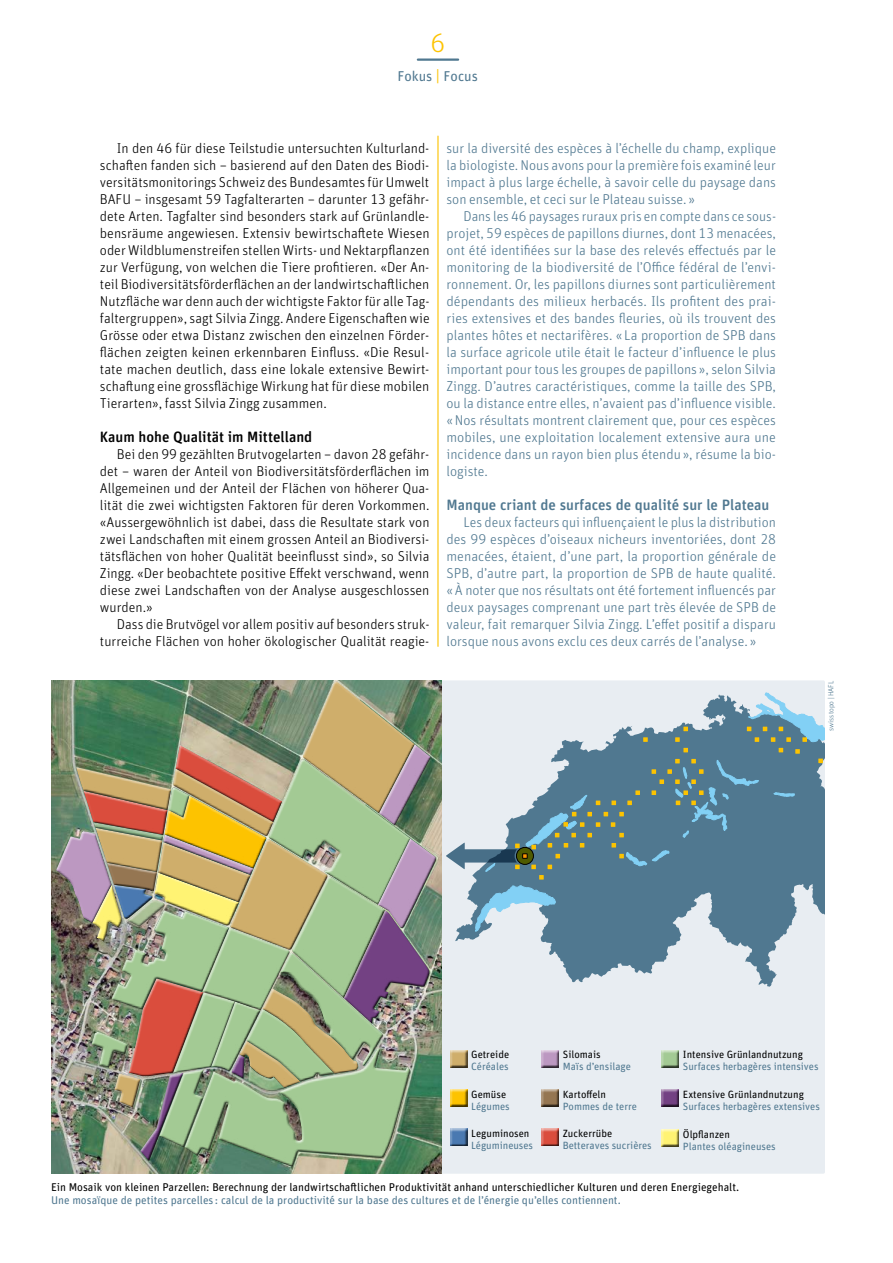
<style>
.page{position:relative;width:893px;height:1263px;background:#fff}
.page>*{position:absolute;margin:0;border:0;box-sizing:border-box;transform-origin:0 0}
.t1{font:300 27px "Unit Rounded Pro";color:#fdc300}
.Untertitel_Artikel_Z{font:500 15px "Unit Rounded Pro";color:#507890}
.Untertitel_Artikel_H{font:500 15px "Unit Rounded Pro";color:#000}
.Fliesstext_Artikel_Z{font:300 14.25px/17px "Unit Rounded Pro";color:#507890;text-align:justify}
.Fliesstext_Artikel_H{font:300 14.25px/17px "Unit Rounded Pro";color:#000;text-align:justify}
.Kapitel-_Themenverwe{font:14.25px "Unit Rounded Pro";color:#507890}
.Bildunterschrift{font:11.25px/13.6px "Unit Rounded Pro";color:#000}
.Bildlegende{font:10.5px "Unit Rounded Pro";letter-spacing:-.005em;color:#507890}
.Bildlegende-2{font:10.5px "Unit Rounded Pro";color:#000}
.Fussnote_www_Hauptsp{font:300 7.5px "Unit Rounded Pro";color:#507890}
.s1{font-size:15.75px;color:#fdc300}
.s2{color:#507890}
</style>
<div class="page">
<hr style="left:418px;top:58px;width:40px;height:3px;background:#507890">
<hr style="left:437px;top:136px;width:2px;height:510px;background:#fdc300">
<div style="left:51px;top:680px;width:774px;height:494px;background:#e8edf2;border-radius:2px"></div>
<svg style="left:455px;top:694px;width:370px;height:293px;fill:#507890"></svg>
<svg style="left:774px;top:793px;width:20px;height:3px"></svg>
<svg style="left:475px;top:886px;width:81px;height:45px"></svg>
<svg style="left:643px;top:737px;width:5px;height:5px"></svg>
<svg style="left:675px;top:737px;width:5px;height:5px"></svg>
<svg style="left:683px;top:727px;width:5px;height:4px"></svg>
<svg style="left:747px;top:693px;width:78px;height:49px"></svg>
<svg style="left:779px;top:748px;width:4px;height:4px"></svg>
<svg style="left:795px;top:749px;width:5px;height:5px"></svg>
<svg style="left:818px;top:758px;width:5px;height:5px"></svg>
<svg style="left:683px;top:748px;width:5px;height:4px"></svg>
<img style="left:51px;top:680px;width:391px;height:494px">
<svg style="left:446px;top:759px;width:312px;height:120px"></svg>
<svg style="left:516px;top:847px;width:17px;height:17px"></svg>
<div style="left:516px;top:847px;width:18px;height:17px;border:1px solid #000;border-radius:50%"></div>
<div style="left:53px;top:828px;width:45px;height:89px;background:#527e66"></div>
<div style="left:54px;top:833px;width:60px;height:91px;background:#000;opacity:.75"></div>
<div style="left:300px;top:678px;width:117px;height:80px;background:#fff;opacity:.75"></div>
<div style="left:660px;top:1048px;width:22px;height:20px;background:#000;opacity:.75"></div>
<div style="left:448px;top:1048px;width:22px;height:20px;background:#000;opacity:.75"></div>
<div style="left:660px;top:1088px;width:22px;height:19px;background:#000;opacity:.75"></div>
<div style="left:540px;top:1088px;width:22px;height:19px;background:#000;opacity:.75"></div>
<div style="left:448px;top:1088px;width:22px;height:19px;background:#000;opacity:.75"></div>
<div style="left:540px;top:1127px;width:22px;height:19px;background:#000;opacity:.75"></div>
<div style="left:448px;top:1127px;width:22px;height:19px;background:#000;opacity:.75"></div>
<div style="left:540px;top:1048px;width:22px;height:20px;background:#000;opacity:.75"></div>
<div style="left:660px;top:1127px;width:22px;height:20px;background:#000;opacity:.75"></div>
<div style="left:376px;top:856px;width:63px;height:73px;background:#000;opacity:.75"></div>
<img style="left:56px;top:681px;width:380px;height:486px">
<div style="left:137px;top:1070px;width:49px;height:83px;background:#fff;opacity:.75"></div>
<div style="left:138px;top:1071px;width:48px;height:90px;background:#000;opacity:.75"></div>
<h1 class="t1" style="left:431px;top:26px;width:16px">6</h1>
<p class="Kapitel-_Themenverwe" style="left:397px;top:66px;width:82px">Fokus <span class="s1">|</span> Focus</p>
<p class="Fliesstext_Artikel_H" style="left:100px;top:139px;width:331px;text-indent:17px">In den 46 für diese Teilstudie untersuchten Kulturland&shy;schaften fanden sich – basierend auf den Daten des Biodi&shy;versitätsmonitorings Schweiz des Bundesamtes für Umwelt BAFU – insgesamt 59 Tagfalterarten – darunter 13 gefähr&shy;dete Arten. Tagfalter sind besonders stark auf Grünlandle&shy;bensräume angewiesen. Extensiv bewirtschaftete Wiesen oder Wildblumenstreifen stellen Wirts- und Nektarpflanzen zur Verfügung, von welchen die Tiere profitieren. «Der An&shy;teil Biodiversitätsförderflächen an der landwirtschaftlichen Nutzfläche war denn auch der wichtigste Faktor für alle Tag&shy;faltergruppen», sagt Silvia Zingg. Andere Eigenschaften wie Grösse oder etwa Distanz zwischen den einzelnen Förder&shy;flächen zeigten keinen erkennbaren Einfluss. «Die Resul&shy;tate machen deutlich, dass eine lokale extensive Bewirt&shy;schaftung eine grossflächige Wirkung hat für diese mobilen Tierarten», fasst Silvia Zingg zusammen.</p>
<p class="Untertitel_Artikel_H" style="left:100px;top:426px;width:214px">Kaum hohe Qualität im Mittelland</p>
<p class="Fliesstext_Artikel_H" style="left:100px;top:446px;width:331px;text-indent:17px">Bei den 99 gezählten Brutvogelarten – davon 28 gefähr&shy;det – waren der Anteil von Biodiversitätsförderflächen im Allgemeinen und der Anteil der Flächen von höherer Qua&shy;lität die zwei wichtigsten Faktoren für deren Vorkommen. «Aussergewöhnlich ist dabei, dass die Resultate stark von zwei Landschaften mit einem grossen Anteil an Biodiversi&shy;tätsflächen von hoher Qualität beeinflusst sind», so Silvia Zingg. «Der beobachtete positive Effekt verschwand, wenn diese zwei Landschaften von der Analyse ausgeschlossen wurden.»</p>
<p class="Fliesstext_Artikel_H" style="left:100px;top:616px;width:331px;text-align:right">Dass die Brutvögel vor allem positiv auf besonders struk&shy;turreiche Flächen von hoher ökologischer Qualität reagie-</p>
<p class="Fliesstext_Artikel_Z" style="left:446px;top:139px;width:331px">sur la diversité des espèces à l’échelle du champ, explique la biologiste. Nous avons pour la première fois examiné leur impact à plus large échelle, à savoir celle du paysage dans son ensemble, et ceci sur le Plateau suisse. »</p>
<p class="Fliesstext_Artikel_Z" style="left:446px;top:207px;width:331px;text-indent:17px">Dans les 46 paysages ruraux pris en compte dans ce sous&shy;projet, 59 espèces de papillons diurnes, dont 13 menacées, ont été identifiées sur la base des relevés effectués par le monitoring de la biodiversité de l’Office fédéral de l’envi&shy;ronnement. Or, les papillons diurnes sont particulièrement dépendants des milieux herbacés. Ils profitent des prai&shy;ries extensives et des bandes fleuries, où ils trouvent des plantes hôtes et nectarifères. « La proportion de SPB dans la surface agricole utile était le facteur d’influence le plus important pour tous les groupes de papillons », selon Silvia Zingg. D’autres caractéristiques, comme la taille des SPB, ou la distance entre elles, n’avaient pas d’influence visible. «Nos résultats montrent clairement que, pour ces espèces mobiles, une exploitation localement extensive aura une incidence dans un rayon bien plus étendu», résume la bio&shy;logiste.</p>
<p class="Untertitel_Artikel_Z" style="left:446px;top:494px;width:324px">Manque criant de surfaces de qualité sur le Plateau</p>
<p class="Fliesstext_Artikel_Z" style="left:446px;top:514px;width:331px;text-indent:17px">Les deux facteurs qui influençaient le plus la distribution des 99 espèces d’oiseaux nicheurs inventoriées, dont 28 menacées, étaient, d’une part, la proportion générale de SPB, d’autre part, la proportion de SPB de haute qualité. «À noter que nos résultats ont été fortement influencés par deux paysages comprenant une part très élevée de SPB de valeur, fait remarquer Silvia Zingg. L’effet positif a disparu lorsque nous avons exclu ces deux carrés de l’analyse. »</p>
<p class="Fussnote_www_Hauptsp" style="left:826px;top:731px;width:52px;rotate:-90deg">swisstopo | HAFL</p>
<p class="Bildlegende-2" style="left:471px;top:1047px;width:40px">Getreide</p>
<p class="Bildlegende" style="left:471px;top:1059px;width:39px">Céréales</p>
<p class="Bildlegende-2" style="left:563px;top:1047px;width:39px">Silomais</p>
<p class="Bildlegende" style="left:563px;top:1059px;width:70px">Maïs d’ensilage</p>
<p class="Bildlegende-2" style="left:683px;top:1047px;width:122px">Intensive Grünlandnutzung</p>
<p class="Bildlegende" style="left:683px;top:1059px;width:137px">Surfaces herbagères intensives</p>
<p class="Bildlegende-2" style="left:471px;top:1087px;width:37px">Gemüse</p>
<p class="Bildlegende" style="left:471px;top:1099px;width:40px">Légumes</p>
<p class="Bildlegende-2" style="left:563px;top:1087px;width:45px">Kartoffeln</p>
<p class="Bildlegende" style="left:563px;top:1099px;width:76px">Pommes de terre</p>
<p class="Bildlegende-2" style="left:683px;top:1087px;width:123px">Extensive Grünlandnutzung</p>
<p class="Bildlegende" style="left:683px;top:1099px;width:138px">Surfaces herbagères extensives</p>
<p class="Bildlegende-2" style="left:471px;top:1126px;width:60px">Leguminosen</p>
<p class="Bildlegende" style="left:471px;top:1138px;width:63px">Légumineuses</p>
<p class="Bildlegende-2" style="left:563px;top:1126px;width:51px">Zuckerrübe</p>
<p class="Bildlegende" style="left:563px;top:1138px;width:91px">Betteraves sucrières</p>
<p class="Bildlegende-2" style="left:683px;top:1126px;width:48px">Ölpflanzen</p>
<p class="Bildlegende" style="left:683px;top:1138px;width:94px">Plantes oléagineuses</p>
<p class="Bildunterschrift" style="left:51px;top:1179px;width:690px">Ein Mosaik von kleinen Parzellen: Berechnung der landwirtschaftlichen Produktivität anhand unterschiedlicher Kulturen und deren Energiegehalt.<br><span class="s2">Une mosaïque de petites parcelles : calcul de la productivité sur la base des cultures et de l’énergie qu’elles contiennent.</span></p>
</div>
